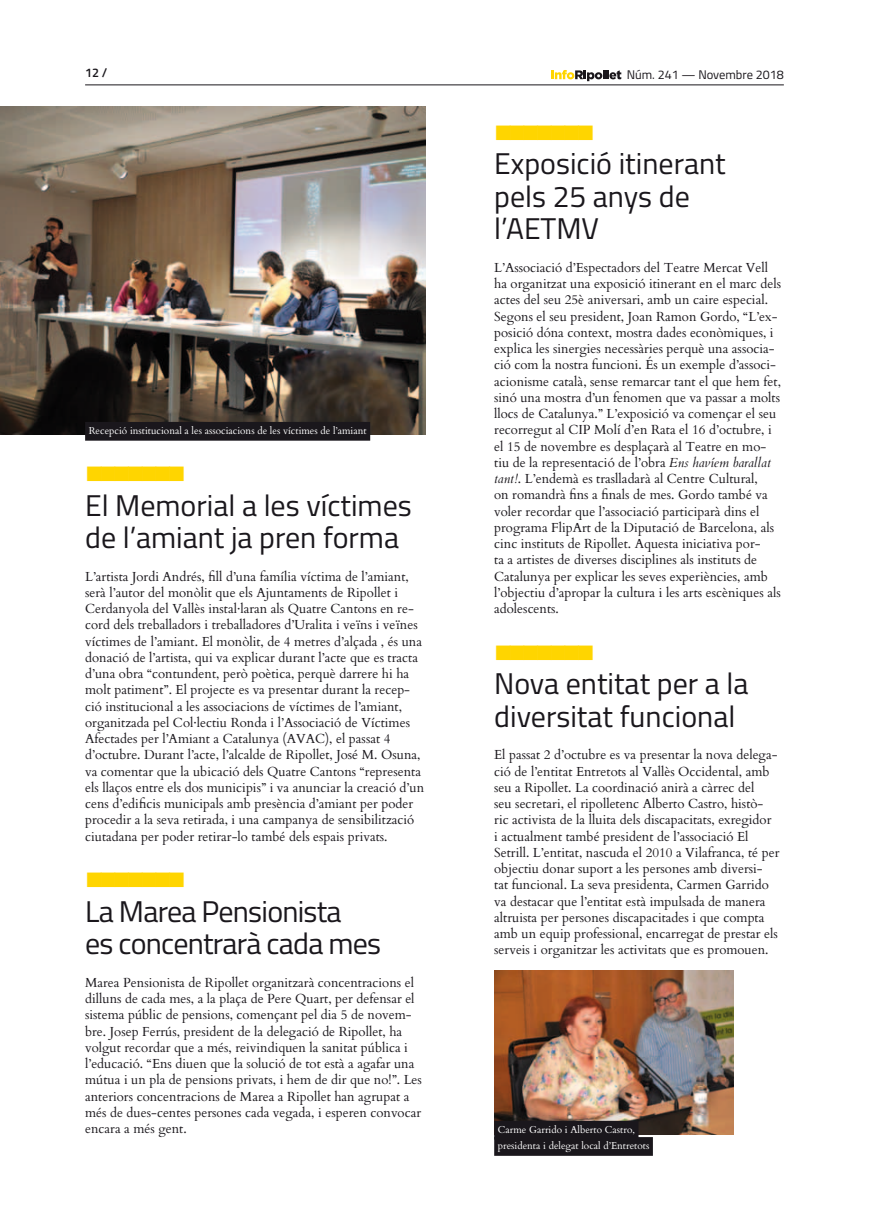
<style>
.page{position:relative;width:869px;height:1205px;background:#fff}
.page>*{position:absolute;margin:0;border:0;box-sizing:border-box;transform-origin:0 0}
.t1{font:30px/32.5px "Titillium";color:#1a171c}
.t2{font:30px/32.5px "Titillium";letter-spacing:-.025em;color:#1a171c}
.t3{font:25px "Wingdings";color:#ffd500}
.t4{font:13.12px/16.2px "Cardo";color:#1a171c}
.t5{font:12.5px "Titillium";color:#1a171c}
.t6{font:600 12.5px "Titillium";color:#1a171c}
.t7{font:10px/16.2px "Cardo";color:#fff}
.s1{font-style:italic}
</style>
<div class="page">
<hr style="left:85px;top:84px;width:698px;height:1px;background:#1a171c">
<svg style="left:551px;top:70px;width:70px;height:11px"></svg>
<img style="left:0;top:106px;width:425px;height:328px">
<img style="left:494px;top:970px;width:238px;height:164px">
<div style="left:85px;top:422px;width:285px;height:19px;background:#1a171c"></div>
<div style="left:494px;top:1121px;width:144px;height:18px;background:#1a171c"></div>
<div style="left:494px;top:1137px;width:158px;height:19px;background:#1a171c"></div>
<p class="t6" style="left:85px;top:64px;width:24px">12 /</p>
<p class="t5" style="left:626px;top:66px;width:159px">Núm. 241 — Novembre 2018</p>
<p class="t7" style="left:89px;top:422px;width:279px">Recepció institucional a les associacions de les víctimes de l’amiant</p>
<h2 class="t3" style="left:85px;top:461px;width:102px">■■■■■■■</h2>
<h1 class="t1" style="left:85px;top:487px;width:328px">El Memorial a les víctimes de l’amiant ja pren forma</h1>
<p class="t4" style="left:85px;top:567px;width:340px">L’artista Jordi Andrés, fill d’una família víctima de l’amiant, serà l’autor del monòlit que els Ajuntaments de Ripollet i Cerdanyola del Vallès instal·laran als Quatre Cantons en re&shy;cord dels treballadors i treballadores d’Uralita i veïns i veïnes víctimes de l’amiant. El monòlit, de 4 metres d’alçada , és una donació de l’artista, qui va explicar durant l’acte que es tracta d’una obra “contundent, però poètica, perquè darrere hi ha molt patiment”. El projecte es va presentar durant la recep&shy;ció institucional a les associacions de víctimes de l’amiant, organitzada pel Col·lectiu Ronda i l’Associació de Víctimes Afectades per l’Amiant a Catalunya (AVAC), el passat 4 d’octubre. Durant l’acte, l’alcalde de Ripollet, José M. Osuna, va comentar que la ubicació dels Quatre Cantons “representa els llaços entre els dos municipis” i va anunciar la creació d’un cens d’edificis municipals amb presència d’amiant per poder procedir a la seva retirada, i una campanya de sensibilització ciutadana per poder retirar-lo també dels espais privats.</p>
<h2 class="t3" style="left:85px;top:867px;width:102px">■■■■■■■</h2>
<h1 class="t2" style="left:85px;top:894px;width:297px">La Marea Pensionista<br>es concentrarà cada mes</h1>
<p class="t4" style="left:85px;top:974px;width:338px">Marea Pensionista de Ripollet organitzarà concentracions el dilluns de cada mes, a la plaça de Pere Quart, per defensar el sistema públic de pensions, començant pel dia 5 de novem&shy;bre. Josep Ferrús, president de la delegació de Ripollet, ha volgut recordar que a més, reivindiquen la sanitat pública i l’educació. “Ens diuen que la solució de tot està a agafar una mútua i un pla de pensions privats, i hem de dir que no!”. Les anteriors concentracions de Marea a Ripollet han agrupat a més de dues-centes persones cada vegada, i esperen convocar encara a més gent.</p>
<h2 class="t3" style="left:494px;top:119px;width:102px">■■■■■■■</h2>
<h1 class="t1" style="left:494px;top:146px;width:233px">Exposició itinerant pels 25 anys de l’AETMV</h1>
<p class="t4" style="left:494px;top:259px;width:288px">L’Associació d’Espectadors del Teatre Mercat Vell ha organitzat una exposició itinerant en el marc dels actes del seu 25è aniversari, amb un caire especial.<br>Segons el seu president, Joan Ramon Gordo, “L’ex&shy;posició dóna context, mostra dades econòmiques, i explica les sinergies necessàries perquè una associa&shy;ció com la nostra funcioni. És un exemple d’associ&shy;acionisme català, sense remarcar tant el que hem fet, sinó una mostra d’un fenomen que va passar a molts llocs de Catalunya.” L’exposició va començar el seu recorregut al CIP Molí d’en Rata el 16 d’octubre, i el 15 de novembre es desplaçarà al Teatre en mo&shy;tiu de la representació de l’obra <span class="s1">Ens havíem barallat tant!</span>. L’endemà es traslladarà al Centre Cultural,<br>on romandrà fins a finals de mes. Gordo també va voler recordar que l’associació participarà dins el programa FlipArt de la Diputació de Barcelona, als cinc instituts de Ripollet. Aquesta iniciativa por-<br>ta a artistes de diverses disciplines als instituts de Catalunya per explicar les seves experiències, amb l’objectiu d’apropar la cultura i les arts escèniques als adolescents.</p>
<h2 class="t3" style="left:494px;top:639px;width:102px">■■■■■■■</h2>
<h1 class="t1" style="left:494px;top:666px;width:256px">Nova entitat per a la diversitat funcional</h1>
<p class="t4" style="left:494px;top:746px;width:287px">El passat 2 d’octubre es va presentar la nova delega&shy;ció de l’entitat Entretots al Vallès Occidental, amb seu a Ripollet. La coordinació anirà a càrrec del<br>seu secretari, el ripolletenc Alberto Castro, histò&shy;ric activista de la lluita dels discapacitats, exregidor<br>i actualment també president de l’associació El Setrill. L’entitat, nascuda el 2010 a Vilafranca, té per objectiu donar suport a les persones amb diversi&shy;tat funcional. La seva presidenta, Carmen Garrido va destacar que l’entitat està impulsada de manera altruista per persones discapacitades i que compta amb un equip professional, encarregat de prestar els serveis i organitzar les activitats que es promouen.</p>
<p class="t7" style="left:497px;top:1121px;width:153px">Carme Garrido i Alberto Castro, presidenta i delegat local d’Entretots</p>
</div>
